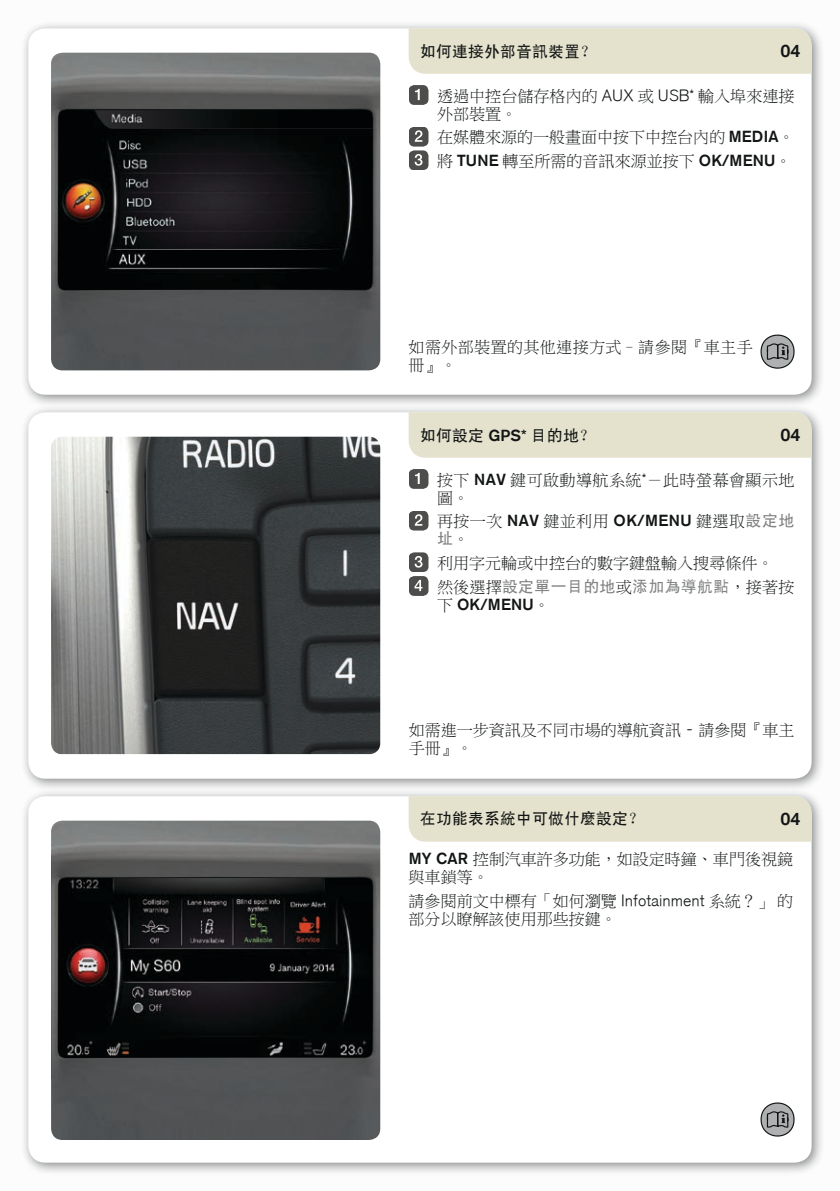
<style>
.page{position:relative;width:840px;height:1191px;background:#fff}
.page>*{position:absolute;margin:0;border:0;box-sizing:border-box;transform-origin:0 0}
.t1{font:300 18px "Volvo Sans";color:#121515}
.t2{font:16px/18px "Ming Li U";color:#121515}
.t3{font:16px/18px "Ming Li U";letter-spacing:.03em;color:#121515}
.t4{font:16px "MS Hei";color:#121515}
.t5{font:16px/18px "Ming Li U";letter-spacing:.025em;color:#121515}
.t6{font:16px "MS Hei";letter-spacing:.015em;color:#818282}
.t7{font:300 16px "Volvo Sans";letter-spacing:.015em;color:#121515}
.s1{font-family:"Volvo Sans";font-weight:300}
.s2{font-family:"MS Hei";color:#818282}
.s3{font-family:"Ming Li U";color:#121515}
.s4{font-family:"Ming Li U";font-weight:400}
</style>
<div class="page">
<div style="left:0;top:0;width:839px;height:1191px;background:#f6f6f6"></div>
<div style="left:20px;top:20px;width:804px;height:388px;background:#121515;opacity:.5"></div>
<div style="left:28px;top:28px;width:783px;height:367px;background:#fff;border-radius:17px"></div>
<div style="left:20px;top:404px;width:804px;height:388px;background:#121515;opacity:.5"></div>
<div style="left:28px;top:412px;width:783px;height:366px;background:#fff;border-radius:17px"></div>
<div style="left:20px;top:788px;width:804px;height:388px;background:#121515;opacity:.5"></div>
<div style="left:28px;top:796px;width:783px;height:366px;background:#fff;border-radius:17px"></div>
<div style="left:408px;top:28px;width:403px;height:46px;background:#e4e1cc"></div>
<img style="left:51px;top:53px;width:329px;height:317px">
<hr style="left:66px;top:109px;width:296px;height:1px;background:#121515">
<div style="left:408px;top:412px;width:403px;height:46px;background:#e4e1cc"></div>
<img style="left:51px;top:437px;width:329px;height:317px">
<img style="left:51px;top:820px;width:329px;height:320px">
<svg style="left:66px;top:877px;width:296px;height:1px"></svg>
<div style="left:408px;top:796px;width:403px;height:45px;background:#e4e1cc"></div>
<svg style="left:409px;top:85px;width:19px;height:20px"></svg>
<svg style="left:409px;top:127px;width:19px;height:43px"></svg>
<svg style="left:760px;top:334px;width:34px;height:35px"></svg>
<svg style="left:409px;top:469px;width:19px;height:20px"></svg>
<svg style="left:409px;top:511px;width:19px;height:19px"></svg>
<svg style="left:409px;top:552px;width:19px;height:44px"></svg>
<svg style="left:760px;top:1102px;width:34px;height:34px"></svg>
<p class="t4" style="left:420px;top:43px;width:177px">如何連接外部音訊裝置？</p>
<p class="t1" style="left:780px;top:40px;width:22px">04</p>
<p class="t2" style="left:437px;top:87px;width:359px">透過中控台儲存格內的 <span class="s1">AUX</span> 或 <span class="s1">USB*</span> 輸入埠來連接外部裝置。</p>
<p class="t2" style="left:437px;top:126px;width:359px;line-height:23.6px">在媒體來源的一般畫面中按下中控台內的 <span class="s1">MEDIA</span>。將 <span class="s1">TUNE</span> 轉至所需的音訊來源並按下 <span class="s1">OK/MENU</span>。</p>
<p class="t5" style="left:408px;top:338px;width:345px">如需外部裝置的其他連接方式–請參閱『車主手冊』。</p>
<p class="t4" style="left:420px;top:427px;width:176px">如何設定 <span class="s1">GPS*</span> 目的地？</p>
<p class="t3" style="left:437px;top:471px;width:359px">按下 <span class="s1">NAV</span> 鍵可啟動導航系統<span class="s1">*</span>－此時螢幕會顯示地圖。</p>
<p class="t3" style="left:437px;top:512px;width:359px">再按一次 <span class="s1">NAV</span> 鍵並利用 <span class="s1">OK/MENU</span> 鍵選取<span class="s2">設定地</span></p>
<p class="t6" style="left:437px;top:530px;width:33px">址<span class="s3">。</span></p>
<p class="t2" style="left:437px;top:554px;width:337px">利用字元輪或中控台的數字鍵盤輸入搜尋條件。</p>
<p class="t6" style="left:437px;top:578px;width:359px"><span class="s3">然後選擇</span>設定單一目的地<span class="s3">或</span>添加為導航點<span class="s3">，接著按</span></p>
<p class="t7" style="left:437px;top:594px;width:114px"><span class="s4">下</span> OK/MENU<span class="s4">。</span></p>
<p class="t1" style="left:780px;top:424px;width:22px">04</p>
<p class="t2" style="left:408px;top:721px;width:387px">如需進一步資訊及不同市場的導航資訊 <span class="s1">-</span> 請參閱『車主手冊』。</p>
<p class="t4" style="left:420px;top:810px;width:225px">在功能表系統中可做什麼設定？</p>
<p class="t2" style="left:408px;top:850px;width:386px"><span class="s1">MY CAR</span> 控制汽車許多功能，如設定時鐘、車門後視鏡與車鎖等。</p>
<p class="t2" style="left:408px;top:892px;width:386px">請參閱前文中標有「如何瀏覽 <span class="s1">Infotainment</span> 系統？」的部分以瞭解該使用那些按鍵。</p>
<p class="t1" style="left:780px;top:808px;width:22px">04</p>
</div>
